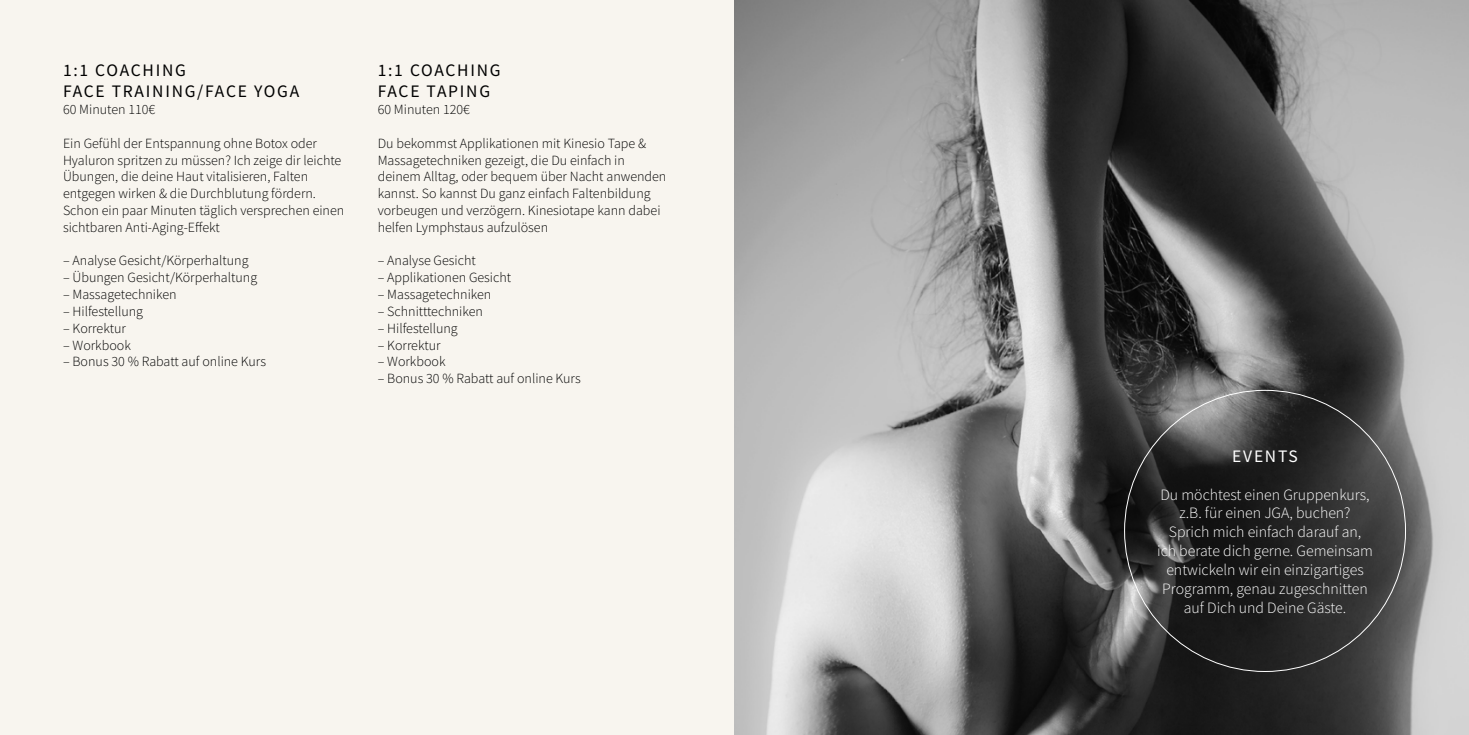
<style>
.page{position:relative;width:1469px;height:735px;background:#fff}
.page>*{position:absolute;margin:0;border:0;box-sizing:border-box;transform-origin:0 0}
.t1{font:17.5px/21px "Source Sans Pro";letter-spacing:.1em;color:#000}
.t2{font:17.5px "Source Sans Pro";letter-spacing:.1em;color:#fff}
.t3{font:300 15.75px/18.9px "Source Sans Pro";color:#fff;text-align:center}
.t4{font:300 14px/16.8px "Source Sans Pro";color:#000}
</style>
<div class="page">
<div style="left:0;top:0;width:1468px;height:734px;background:#f8f5ef"></div>
<img style="left:734px;top:0;width:734px;height:734px">
<p class="t1" style="left:63px;top:60px;width:238px">1:1 COACHING<br>FACE TRAINING/FACE YOGA</p>
<p class="t4" style="left:63px;top:101px;width:94px">60 Minuten 110€</p>
<p class="t4" style="left:63px;top:134px;width:283px">Ein Gefühl der Entspannung ohne Botox oder Hyaluron spritzen zu müssen? Ich zeige dir leichte Übungen, die deine Haut vitalisieren, Falten entgegen wirken &amp; die Durchblutung fördern.<br>Schon ein paar Minuten täglich versprechen einen sichtbaren Anti-Aging-Effekt</p>
<p class="t4" style="left:63px;top:252px;width:187px">– Analyse Gesicht/Körperhaltung</p>
<p class="t4" style="left:63px;top:269px;width:196px">– Übungen Gesicht/Körperhaltung</p>
<p class="t4" style="left:63px;top:286px;width:115px">– Massagetechniken</p>
<p class="t4" style="left:63px;top:302px;width:81px">– Hilfestellung</p>
<p class="t4" style="left:63px;top:319px;width:64px">– Korrektur</p>
<p class="t4" style="left:63px;top:336px;width:69px">– Workbook</p>
<p class="t4" style="left:63px;top:353px;width:204px">– Bonus 30 % Rabatt auf online Kurs</p>
<p class="t1" style="left:378px;top:60px;width:124px">1:1 COACHING<br>FACE TAPING</p>
<p class="t4" style="left:378px;top:101px;width:94px">60 Minuten 120€</p>
<p class="t4" style="left:378px;top:134px;width:290px">Du bekommst Applikationen mit Kinesio Tape &amp; Massagetechniken gezeigt, die Du einfach in deinem Alltag, oder bequem über Nacht anwenden kannst. So kannst Du ganz einfach Faltenbildung vorbeugen und verzögern. Kinesiotape kann dabei helfen Lymphstaus aufzulösen</p>
<p class="t4" style="left:378px;top:252px;width:100px">– Analyse Gesicht</p>
<p class="t4" style="left:378px;top:269px;width:135px">– Applikationen Gesicht</p>
<p class="t4" style="left:378px;top:286px;width:115px">– Massagetechniken</p>
<p class="t4" style="left:378px;top:302px;width:107px">– Schnitttechniken</p>
<p class="t4" style="left:378px;top:319px;width:81px">– Hilfestellung</p>
<p class="t4" style="left:378px;top:336px;width:64px">– Korrektur</p>
<p class="t4" style="left:378px;top:353px;width:69px">– Workbook</p>
<p class="t4" style="left:378px;top:370px;width:204px">– Bonus 30 % Rabatt auf online Kurs</p>
<p class="t2" style="left:1232px;top:444px;width:67px">EVENTS</p>
<p class="t3" style="left:1157px;top:484px;width:217px">Du möchtest einen Gruppenkurs, z.B. für einen JGA, buchen?<br>Sprich mich einfach darauf an,<br>ich berate dich gerne. Gemeinsam entwickeln wir ein einzigartiges<br>Programm, genau zugeschnitten auf Dich und Deine Gäste.</p>
</div>
